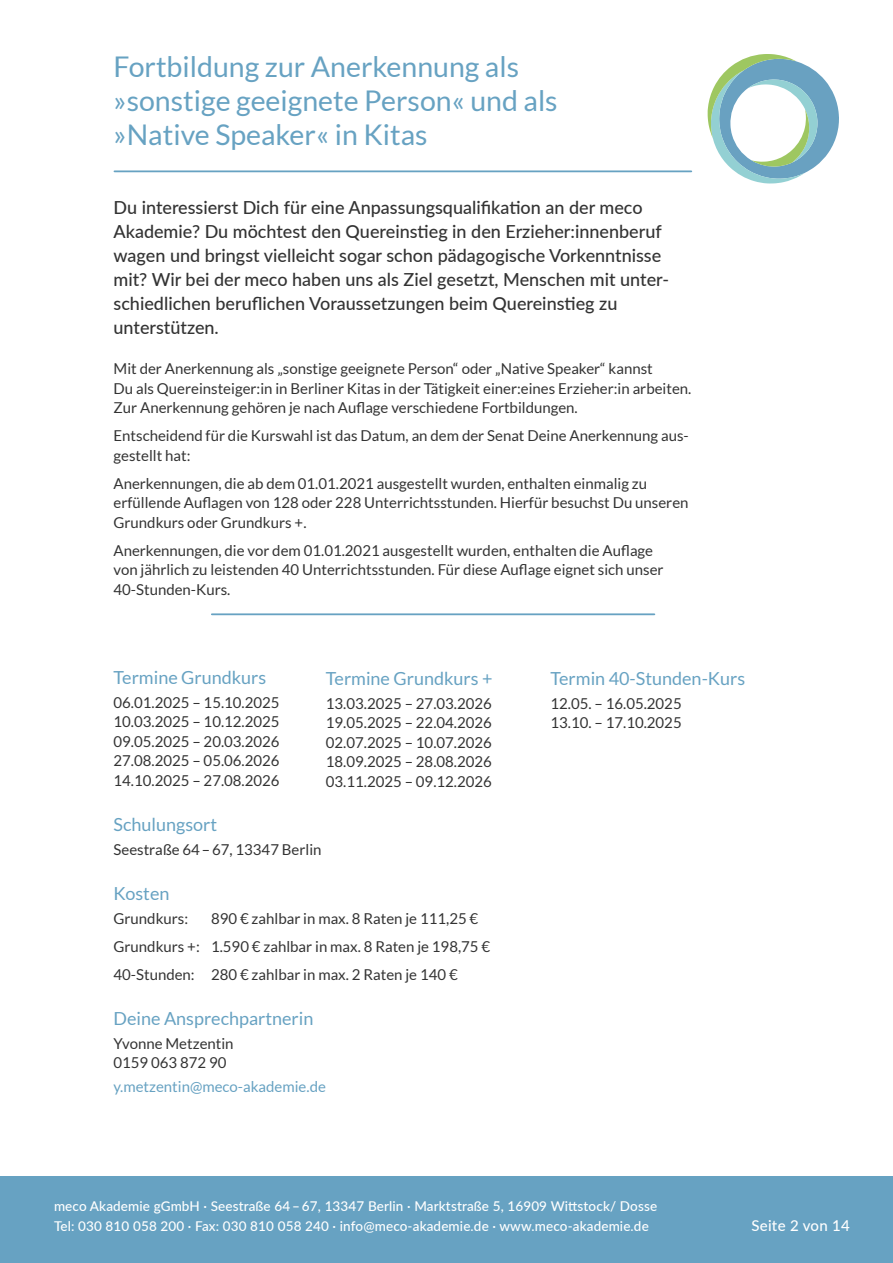
<style>
.page{position:relative;width:893px;height:1263px;background:#fff}
.page>*{position:absolute;margin:0;border:0;box-sizing:border-box;transform-origin:0 0}
.Titel{font:28.5px/34.2px "Lato";color:#67a2c2}
.Teasertext{font:500 18px/24px "Lato";color:#333}
.t1{font:18px "Lato";color:#67a2c2}
.Fließtext{font:15px/19.5px "Lato";color:#333}
.Fließtext_letzter{font:15px/19.5px "Lato";color:#333;text-align:justify}
.t2{font:15px "Lato";color:#67a2c2}
.t3{font:500 15px "Lato";letter-spacing:.02em;color:#fff}
.t4{font:500 13.5px/19.5px "Lato";letter-spacing:.01em;color:#fff}
</style>
<div class="page">
<div style="left:0;top:1177px;width:893px;height:86px;background:#67a2c2"></div>
<hr style="left:114px;top:170px;width:577px;height:2px;background:#67a2c2">
<hr style="left:212px;top:613px;width:442px;height:2px;background:#67a2c2">
<svg style="left:708px;top:54px;width:131px;height:129px"></svg>
<p class="Titel" style="left:114px;top:49px;width:446px">Fortbildung zur Anerkennung als »sonstige geeignete Person« und als »Native Speaker« in Kitas</p>
<p class="Teasertext" style="left:114px;top:194px;width:557px">Du interessierst Dich für eine Anpassungsqualifikation an der meco Akademie? Du möchtest den Quereinstieg in den Erzieher:innenberuf wagen und bringst vielleicht sogar schon pädagogische Vorkenntnisse mit? Wir bei der meco haben uns als Ziel gesetzt, Menschen mit unter&shy;schiedlichen beruflichen Voraussetzungen beim Quereinstieg zu unterstützen.</p>
<p class="Fließtext" style="left:114px;top:359px;width:579px">Mit der Anerkennung als „sonstige geeignete Person“ oder „Native Speaker“ kannst<br>Du als Quereinsteiger:in in Berliner Kitas in der Tätigkeit einer:eines Erzieher:in arbeiten.<br>Zur Anerkennung gehören je nach Auflage verschiedene Fortbildungen.</p>
<p class="Fließtext" style="left:114px;top:426px;width:577px">Entscheidend für die Kurswahl ist das Datum, an dem der Senat Deine Anerkennung aus&shy;gestellt hat:</p>
<p class="Fließtext" style="left:114px;top:473px;width:576px">Anerkennungen, die ab dem 01.01.2021 ausgestellt wurden, enthalten einmalig zu erfüllende Auflagen von 128 oder 228 Unterrichtsstunden. Hierfür besuchst Du unseren<br>Grundkurs oder Grundkurs +.</p>
<p class="Fließtext" style="left:114px;top:540px;width:552px">Anerkennungen, die vor dem 01.01.2021 ausgestellt wurden, enthalten die Auflage von jährlich zu leistenden 40 Unterrichtsstunden. Für diese Auflage eignet sich unser<br>40-Stunden-Kurs.</p>
<h3 class="t1" style="left:114px;top:667px;width:154px">Termine Grundkurs</h3>
<p class="Fließtext_letzter" style="left:114px;top:692px;width:168px">06.01.2025 – 15.10.2025<br>10.03.2025 – 10.12.2025<br>09.05.2025 – 20.03.2026<br>27.08.2025 – 05.06.2026<br>14.10.2025 – 27.08.2026</p>
<h3 class="t1" style="left:114px;top:814px;width:105px">Schulungsort</h3>
<p class="Fließtext_letzter" style="left:114px;top:839px;width:210px">Seestraße 64–67, 13347 Berlin</p>
<h3 class="t1" style="left:114px;top:883px;width:57px">Kosten</h3>
<p class="Fließtext" style="left:114px;top:908px;width:76px">Grundkurs:</p>
<p class="Fließtext" style="left:211px;top:908px;width:269px">890 € zahlbar in max. 8 Raten je 111,25 €</p>
<p class="Fließtext" style="left:114px;top:936px;width:378px">Grundkurs +: 1.590 € zahlbar in max. 8 Raten je 198,75 €</p>
<p class="Fließtext_letzter" style="left:114px;top:964px;width:346px">40-Stunden: 280 € zahlbar in max. 2 Raten je 140 €</p>
<h3 class="t1" style="left:114px;top:1008px;width:201px">Deine Ansprechpartnerin</h3>
<h3 class="Fließtext" style="left:114px;top:1033px;width:122px">Yvonne Metzentin<br>0159 063 872 90</h3>
<h3 class="t2" style="left:114px;top:1078px;width:214px">y.metzentin@meco-akademie.de</h3>
<h3 class="t1" style="left:326px;top:668px;width:168px">Termine Grundkurs +</h3>
<p class="Fließtext_letzter" style="left:326px;top:694px;width:168px">13.03.2025 – 27.03.2026<br>19.05.2025 – 22.04.2026<br>02.07.2025 – 10.07.2026<br>18.09.2025 – 28.08.2026<br>03.11.2025 – 09.12.2026</p>
<h3 class="t1" style="left:550px;top:668px;width:196px">Termin 40-Stunden-Kurs</h3>
<p class="Fließtext_letzter" style="left:550px;top:694px;width:133px">12.05. – 16.05.2025<br>13.10. – 17.10.2025</p>
<p class="t4" style="left:54px;top:1196px;width:605px">meco Akademie gGmbH · Seestraße 64 – 67, 13347 Berlin · Marktstraße 5, 16909 Wittstock/ Dosse<br>Tel: 030 810 058 200 · Fax: 030 810 058 240 · info@meco-akademie.de · www.meco-akademie.de</p>
<p class="t3" style="left:751px;top:1215px;width:100px">Seite 2 von 14</p>
</div>
